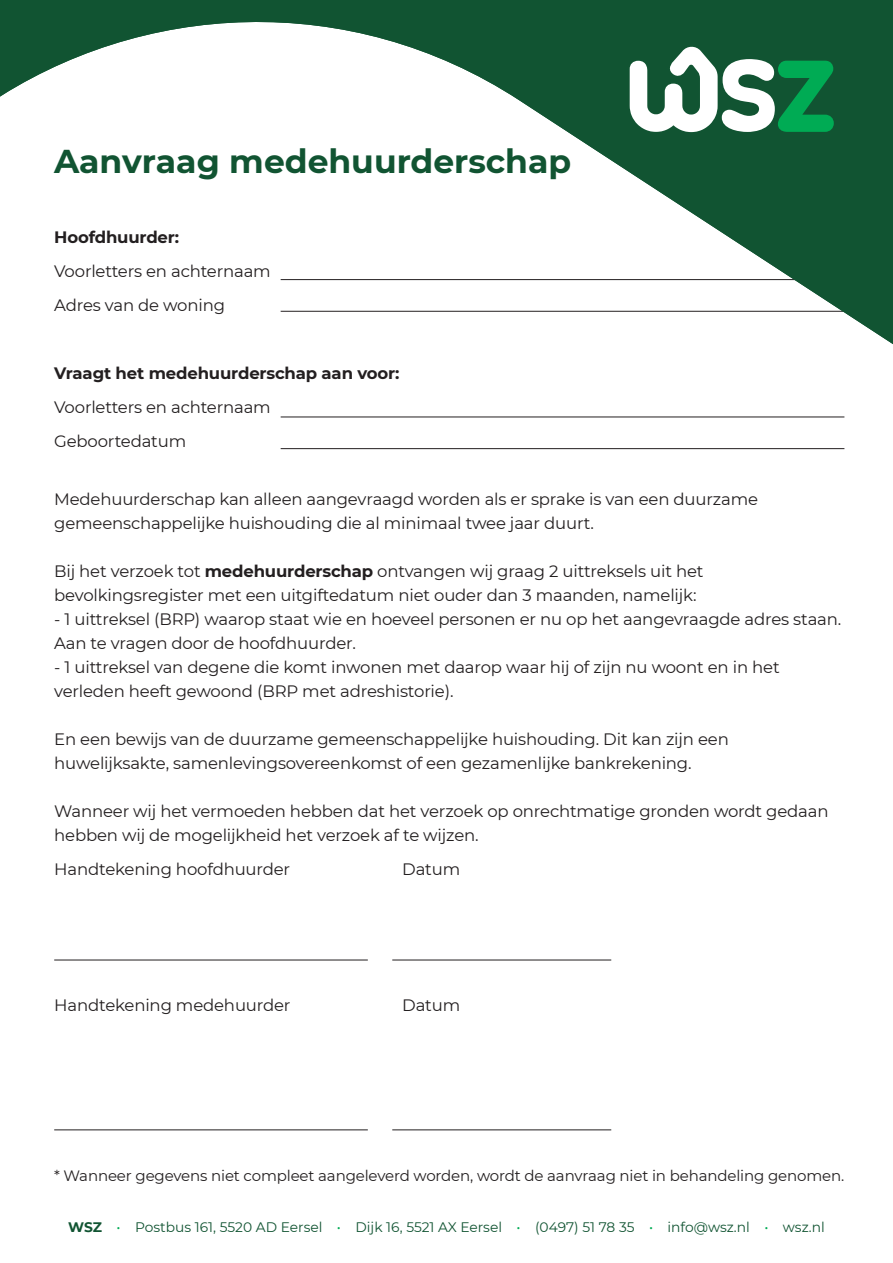
<style>
.page{position:relative;width:893px;height:1263px;background:#fff}
.page>*{position:absolute;margin:0;border:0;box-sizing:border-box;transform-origin:0 0}
.t1{font:700 33px "Montserrat";color:#115432}
.t2{font:16.5px/24px "Montserrat";letter-spacing:-.01em;color:#231f20}
.t3{font:700 16.5px "Montserrat";letter-spacing:-.01em;color:#231f20}
.t4{font:15px "Montserrat";letter-spacing:-.01em;color:#231f20}
.t5{font:13.8px "Montserrat";color:#115432}
.s1{font-weight:700}
.s2{color:#00ab54}
</style>
<div class="page">
<svg style="left:0;top:0;width:893px;height:344px"></svg>
<svg style="left:630px;top:45px;width:204px;height:87px"></svg>
<hr style="left:281px;top:417px;width:563px;height:1px;background:#231f20">
<hr style="left:281px;top:448px;width:563px;height:1px;background:#231f20">
<hr style="left:54px;top:960px;width:314px;height:1px;background:#231f20">
<hr style="left:392px;top:960px;width:219px;height:1px;background:#231f20">
<hr style="left:54px;top:1129px;width:314px;height:1px;background:#231f20">
<hr style="left:392px;top:1129px;width:219px;height:1px;background:#231f20">
<h1 class="t1" style="left:54px;top:138px;width:519px">Aanvraag medehuurderschap</h1>
<p class="t3" style="left:54px;top:225px;width:127px">Hoofdhuurder:</p>
<p class="t2" style="left:54px;top:254px;width:218px;line-height:34px">Voorletters en achternaam<br>Adres van de woning</p>
<p class="t3" style="left:54px;top:361px;width:347px">Vraagt het medehuurderschap aan voor:</p>
<p class="t2" style="left:54px;top:390px;width:218px;line-height:34px">Voorletters en achternaam<br>Geboortedatum</p>
<p class="t2" style="left:54px;top:487px;width:705px">Medehuurderschap kan alleen aangevraagd worden als er sprake is van een duurzame gemeenschappelijke huishouding die al minimaal twee jaar duurt.</p>
<p class="t2" style="left:54px;top:559px;width:651px">Bij het verzoek tot <span class="s1">medehuurderschap</span> ontvangen wij graag 2 uittreksels uit het bevolkingsregister met een uitgiftedatum niet ouder dan 3 maanden, namelijk:</p>
<p class="t2" style="left:54px;top:607px;width:789px">- 1 uittreksel (BRP) waarop staat wie en hoeveel personen er nu op het aangevraagde adres staan.<br>Aan te vragen door de hoofdhuurder.</p>
<p class="t2" style="left:54px;top:655px;width:727px">- 1 uittreksel van degene die komt inwonen met daarop waar hij of zijn nu woont en in het verleden heeft gewoond (BRP met adreshistorie).</p>
<p class="t2" style="left:54px;top:727px;width:676px">En een bewijs van de duurzame gemeenschappelijke huishouding. Dit kan zijn een huwelijksakte, samenlevingsovereenkomst of een gezamenlijke bankrekening.</p>
<p class="t2" style="left:54px;top:799px;width:776px">Wanneer wij het vermoeden hebben dat het verzoek op onrechtmatige gronden wordt gedaan hebben wij de mogelijkheid het verzoek af te wijzen.</p>
<p class="t2" style="left:54px;top:857px;width:238px">Handtekening hoofdhuurder</p>
<p class="t2" style="left:402px;top:857px;width:60px">Datum</p>
<p class="t2" style="left:54px;top:993px;width:238px">Handtekening medehuurder</p>
<p class="t2" style="left:402px;top:993px;width:60px">Datum</p>
<p class="t4" style="left:54px;top:1166px;width:792px">* Wanneer gegevens niet compleet aangeleverd worden, wordt de aanvraag niet in behandeling genomen.</p>
<p class="t5" style="left:68px;top:1218px;width:758px"><span class="s1">WSZ</span> <span class="s2">•</span> Postbus 161, 5520 AD Eersel <span class="s2">•</span> Dijk 16, 5521 AX Eersel <span class="s2">•</span> (0497) 51 78 35 <span class="s2">•</span> info@wsz.nl <span class="s2">•</span> wsz.nl</p>
</div>
